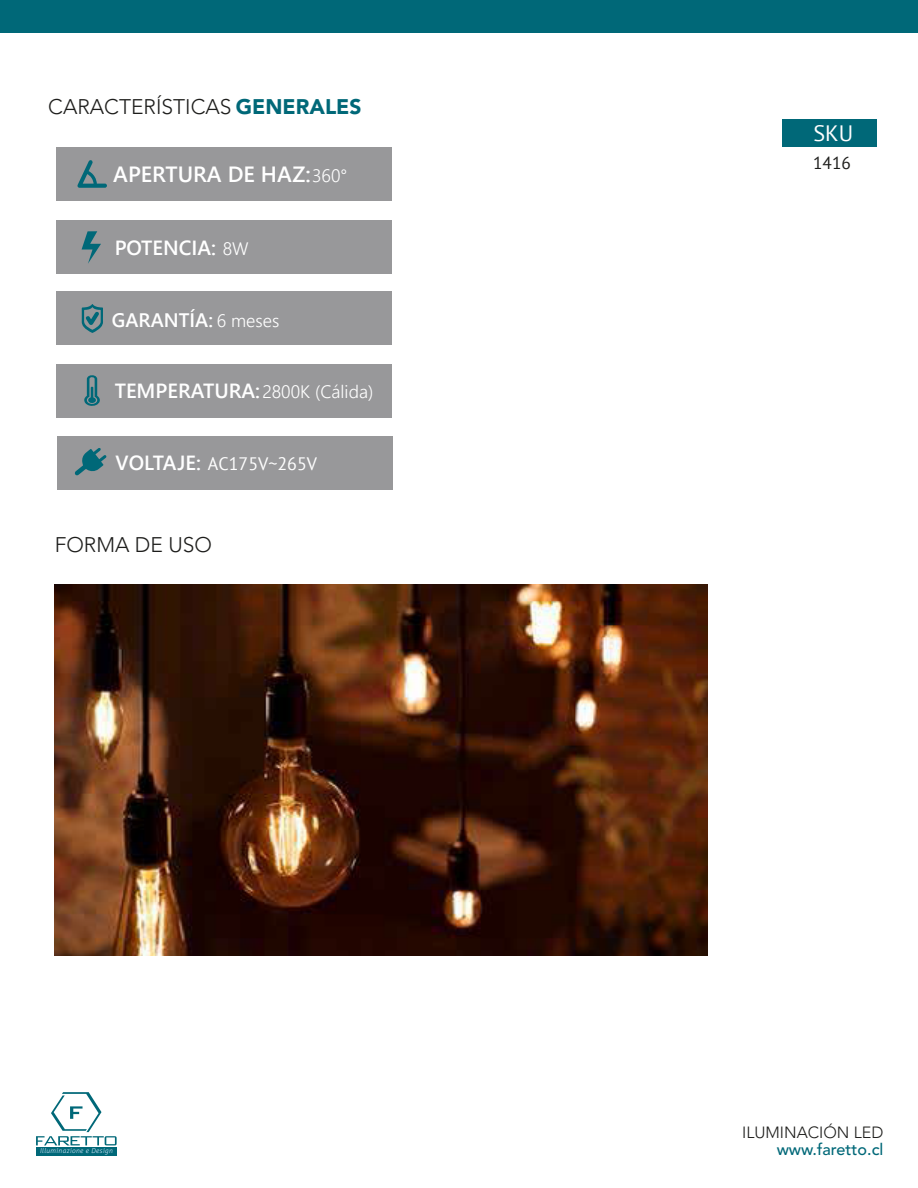
<style>
.page{position:relative;width:918px;height:1188px;background:#fff}
.page>*{position:absolute;margin:0;border:0;box-sizing:border-box;transform-origin:0 0}
.t1{font:22.2px "PT Sans";color:#fff}
.t2{font:600 22.05px "Segoe UI";color:#fff}
.t3{font:300 21px "Avenir LT Std";color:#1d1d1b}
.t4{font:600 20.4px "Segoe UI";color:#fff}
.t5{font:600 19.5px "Segoe UI";color:#fff}
.t6{font:300 18px "Segoe UI";color:#fff}
.t7{font:18px "PT Sans";color:#fff}
.t8{font:17.25px "PT Sans";color:#1d1d1b}
.t9{font:300 16.2px "Avenir LT Std";color:#1d1d1b}
.t10{font:500 16.2px "Avenir LT Std";color:#006878}
.t11{font:italic 300 6.9px "Aller";letter-spacing:.045em;color:#cfe3f6}
.s1{font-weight:900;color:#006878}
.s2{font-weight:300;font-size:18px}
.s3{font-weight:600;font-size:20.4px}
.s4{font-family:"Segoe UI";font-weight:600;font-size:20.4px}
</style>
<div class="page">
<div style="left:0;top:0;width:918px;height:33px;background:#006878"></div>
<div style="left:36px;top:1147px;width:81px;height:8px;background:#006878"></div>
<svg style="left:36px;top:1092px;width:81px;height:53px"></svg>
<div style="left:56px;top:147px;width:336px;height:54px;background:#98989a"></div>
<div style="left:56px;top:220px;width:336px;height:54px;background:#98989a"></div>
<svg style="left:77px;top:160px;width:30px;height:28px"></svg>
<div style="left:56px;top:364px;width:336px;height:54px;background:#98989a"></div>
<svg style="left:82px;top:231px;width:19px;height:33px"></svg>
<svg style="left:84px;top:375px;width:16px;height:31px"></svg>
<div style="left:783px;top:120px;width:94px;height:28px;background:#006878"></div>
<div style="left:56px;top:291px;width:336px;height:54px;background:#98989a"></div>
<svg style="left:82px;top:304px;width:21px;height:29px"></svg>
<img style="left:55px;top:585px;width:652px;height:370px">
<div style="left:57px;top:436px;width:336px;height:54px;background:#98989a"></div>
<svg style="left:75px;top:448px;width:32px;height:28px"></svg>
<p class="t3" style="left:48px;top:94px;width:315px">CARACTERÍSTICAS <span class="s1">GENERALES</span></p>
<p class="t2" style="left:113px;top:154px;width:236px">APERTURA DE HAZ:<span class="s2">360°</span></p>
<p class="t4" style="left:115px;top:229px;width:136px">POTENCIA: <span class="s2">8W</span></p>
<p class="t5" style="left:112px;top:301px;width:169px">GARANTÍA: <span class="s2">6 meses</span></p>
<p class="t6" style="left:115px;top:375px;width:260px"><span class="s3">TEMPERATURA:</span>2800K (Cálida)</p>
<p class="t7" style="left:116px;top:452px;width:203px"><span class="s4">VOLTAJE:</span> AC175V~265V</p>
<p class="t3" style="left:55px;top:533px;width:159px">FORMA DE USO</p>
<p class="t11" style="left:40px;top:1147px;width:74px">Illuminazione e Design</p>
<p class="t1" style="left:813px;top:119px;width:41px">SKU</p>
<p class="t8" style="left:813px;top:152px;width:39px">1416</p>
<p class="t9" style="left:742px;top:1123px;width:143px">ILUMINACIÓN LED</p>
<p class="t10" style="left:777px;top:1140px;width:108px">www.faretto.cl</p>
</div>
